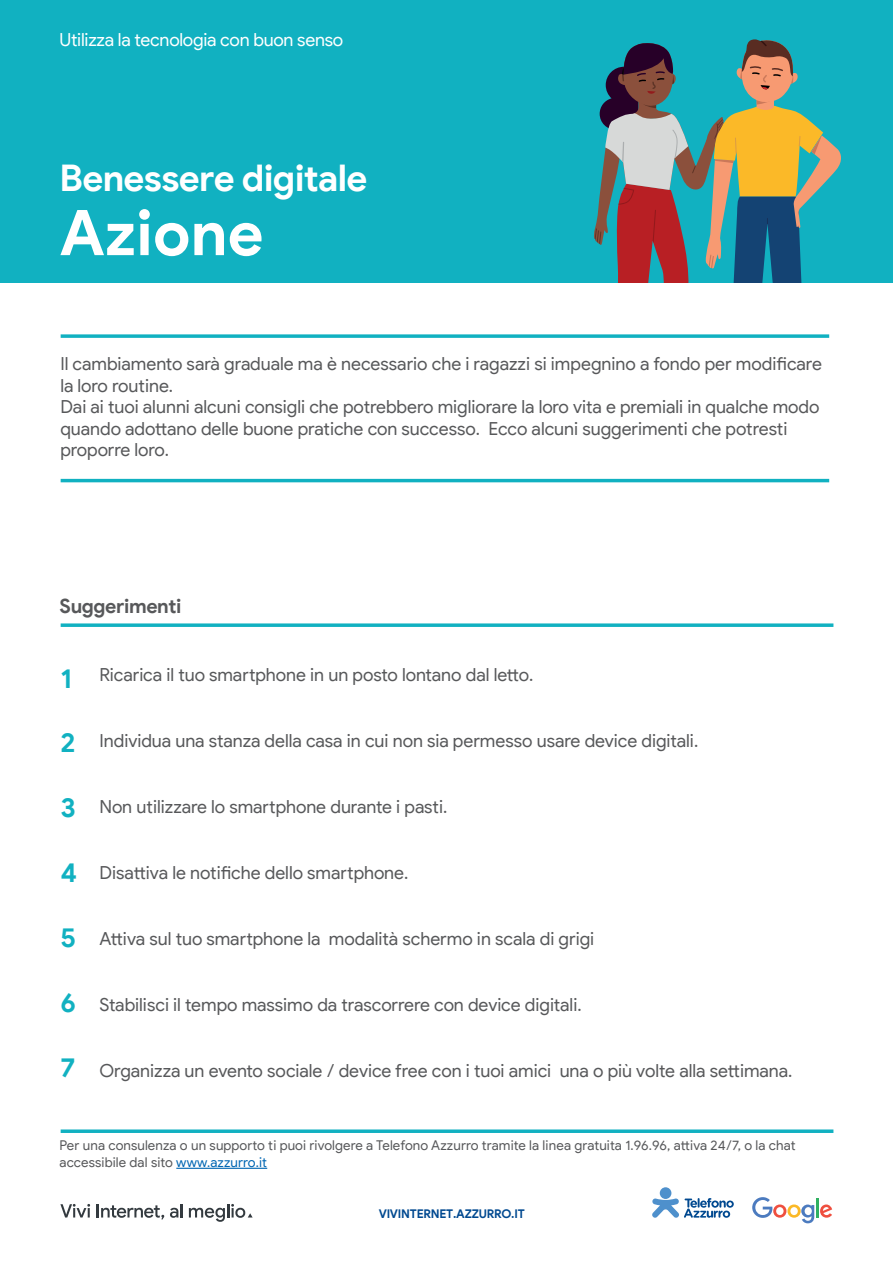
<style>
.page{position:relative;width:893px;height:1263px;background:#fff}
.page>*{position:absolute;margin:0;border:0;box-sizing:border-box;transform-origin:0 0}
.t1{font:700 63px "Google Sans Display";color:#fff}
.t2{font:700 36.75px "Google Sans Display";letter-spacing:-.02em;color:#fff}
.t3{font:700 27px "Google Sans Display";color:#11b1c1}
.t4{font:700 19.65px "Google Sans Display";letter-spacing:-.02em;color:#57585a}
.t5{font:18px/21.6px "Google Sans Display";color:#57585a}
.t6{font:18px "Google Sans Display";letter-spacing:-.015em;color:#fff}
.t7{font:13.5px/16.5px "Google Sans Display";letter-spacing:.005em;color:#57585a}
.t8{font:700 12px "Google Sans Display";letter-spacing:-.02em;color:#014990}
.s1{color:#0166b3}
</style>
<div class="page">
<div style="left:0;top:0;width:893px;height:283px;background:#11b1c1"></div>
<hr style="left:61px;top:479px;width:768px;height:3px;background:#11b1c1">
<svg style="left:61px;top:334px;width:768px;height:4px;background:#2fbbc9"></svg>
<svg style="left:61px;top:623px;width:772px;height:4px;background:#2fbac8"></svg>
<svg style="left:61px;top:1129px;width:772px;height:4px;background:#2fbac8"></svg>
<svg style="left:594px;top:39px;width:247px;height:243px"></svg>
<svg style="left:60px;top:1204px;width:30px;height:13px"></svg>
<svg style="left:97px;top:1204px;width:67px;height:16px"></svg>
<svg style="left:170px;top:1204px;width:12px;height:14px"></svg>
<svg style="left:189px;top:1204px;width:64px;height:18px"></svg>
<hr style="left:816px;top:1198px;width:3px;height:19px;background:#30b061">
<svg style="left:820px;top:1204px;width:12px;height:14px"></svg>
<svg style="left:752px;top:1197px;width:62px;height:26px"></svg>
<div style="left:660px;top:1187px;width:11px;height:12px;background:#4e90cc;border-radius:50%"></div>
<svg style="left:652px;top:1198px;width:82px;height:20px"></svg>
<hr style="left:176px;top:1168px;width:91px;height:1px;background:#0166b3">
<p class="t6" style="left:60px;top:29px;width:285px">Utilizza la tecnologia con buon senso</p>
<h2 class="t2" style="left:60px;top:156px;width:309px">Benessere digitale</h2>
<h1 class="t1" style="left:60px;top:194px;width:206px">Azione</h1>
<p class="t5" style="left:60px;top:353px;width:763px">Il cambiamento sarà graduale ma è necessario che i ragazzi si impegnino a fondo per modificare la loro routine.<br>Dai ai tuoi alunni alcuni consigli che potrebbero migliorare la loro vita e premiali in qualche modo quando adottano delle buone pratiche con successo. Ecco alcuni suggerimenti che potresti proporre loro.</p>
<p class="t4" style="left:60px;top:594px;width:124px">Suggerimenti</p>
<h3 class="t3" style="left:61px;top:662px;width:13px">1</h3>
<p class="t5" style="left:99px;top:664px;width:435px">Ricarica il tuo smartphone in un posto lontano dal letto.</p>
<h3 class="t3" style="left:61px;top:726px;width:16px">2</h3>
<p class="t5" style="left:99px;top:730px;width:600px">Individua una stanza della casa in cui non sia permesso usare device digitali.</p>
<h3 class="t3" style="left:61px;top:791px;width:17px">3</h3>
<p class="t5" style="left:99px;top:796px;width:349px">Non utilizzare lo smartphone durante i pasti.</p>
<h3 class="t3" style="left:61px;top:856px;width:18px">4</h3>
<p class="t5" style="left:99px;top:862px;width:310px">Disattiva le notifiche dello smartphone.</p>
<h3 class="t3" style="left:61px;top:921px;width:17px">5</h3>
<p class="t5" style="left:99px;top:928px;width:496px">Attiva sul tuo smartphone la modalità schermo in scala di grigi</p>
<h3 class="t3" style="left:61px;top:986px;width:17px">6</h3>
<p class="t5" style="left:99px;top:994px;width:484px">Stabilisci il tempo massimo da trascorrere con device digitali.</p>
<h3 class="t3" style="left:61px;top:1050px;width:16px">7</h3>
<p class="t5" style="left:99px;top:1060px;width:694px">Organizza un evento sociale / device free con i tuoi amici una o più volte alla settimana.</p>
<p class="t7" style="left:60px;top:1137px;width:738px">Per una consulenza o un supporto ti puoi rivolgere a Telefono Azzurro tramite la linea gratuita 1.96.96, attiva 24/7, o la chat accessibile dal sito <span class="s1">www.azzurro.it</span></p>
<p class="t8" style="left:379px;top:1206px;width:147px">VIVINTERNET.AZZURRO.IT</p>
</div>
